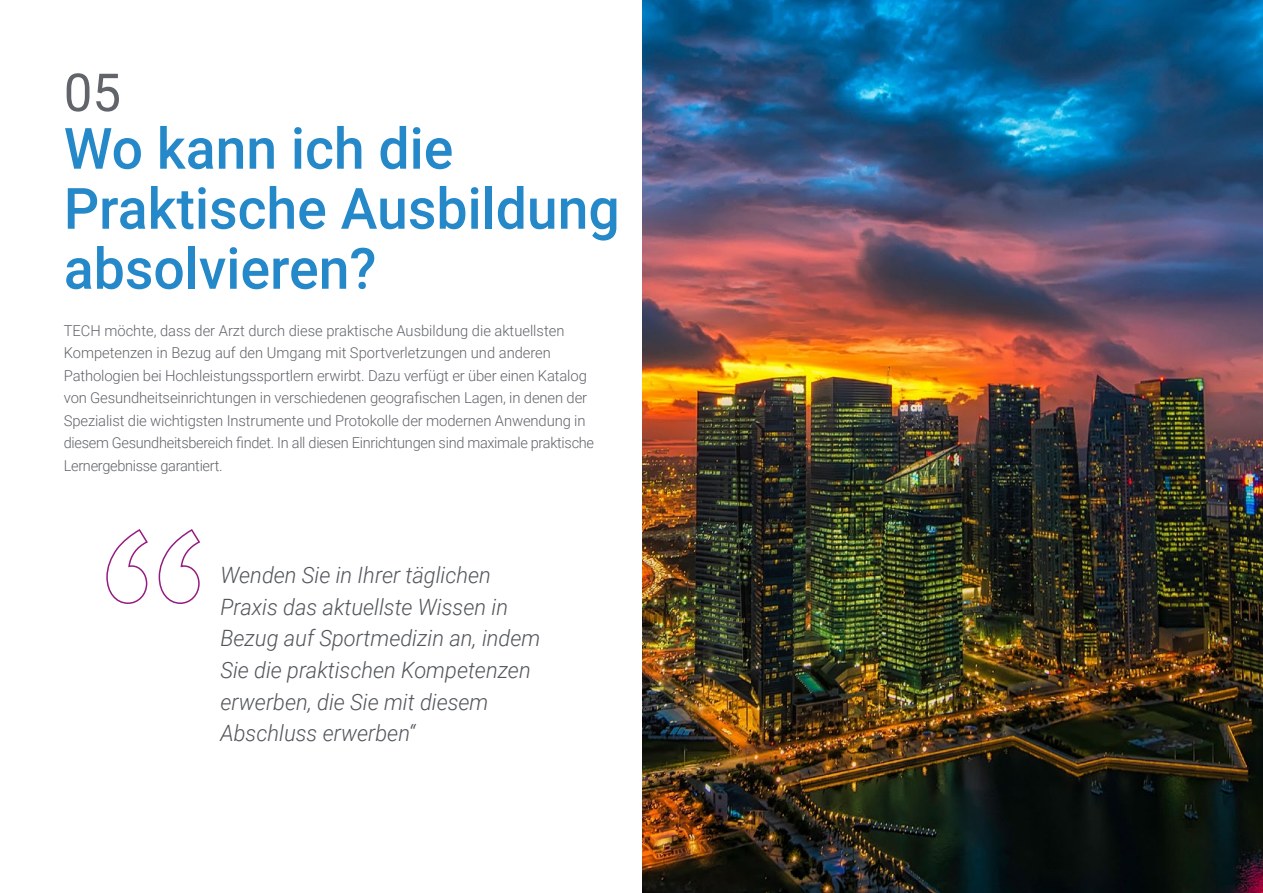
<style>
.page{position:relative;width:1263px;height:893px;background:#fff}
.page>*{position:absolute;margin:0;border:0;box-sizing:border-box;transform-origin:0 0}
.t1{font:500 57px/60px "Roboto";color:#2488c9}
.t2{font:52.5px "Roboto";color:#61646a}
.t3{font:italic 300 22.5px/31.5px "Roboto";color:#52555b}
.t4{font:300 15px/22.5px "Roboto";letter-spacing:-.01em;color:#61646a}
</style>
<div class="page">
<svg style="left:106px;top:529px;width:95px;height:75px"></svg>
<img style="left:642px;top:0;width:621px;height:893px">
<h2 class="t2" style="left:64px;top:56px;width:59px">05</h2>
<h1 class="t1" style="left:64px;top:116px;width:557px">Wo kann ich die<br>Praktische Ausbildung absolvieren?</h1>
<p class="t4" style="left:64px;top:318px;width:532px">TECH möchte, dass der Arzt durch diese praktische Ausbildung die aktuellsten Kompetenzen in Bezug auf den Umgang mit Sportverletzungen und anderen Pathologien bei Hochleistungssportlern erwirbt. Dazu verfügt er über einen Katalog von Gesundheitseinrichtungen in verschiedenen geografischen Lagen, in denen der Spezialist die wichtigsten Instrumente und Protokolle der modernen Anwendung in diesem Gesundheitsbereich findet. In all diesen Einrichtungen sind maximale praktische Lernergebnisse garantiert.</p>
<h3 class="t3" style="left:220px;top:559px;width:321px">Wenden Sie in Ihrer täglichen<br>Praxis das aktuellste Wissen in<br>Bezug auf Sportmedizin an, indem<br>Sie die praktischen Kompetenzen erwerben, die Sie mit diesem<br>Abschluss erwerben“</h3>
</div>
